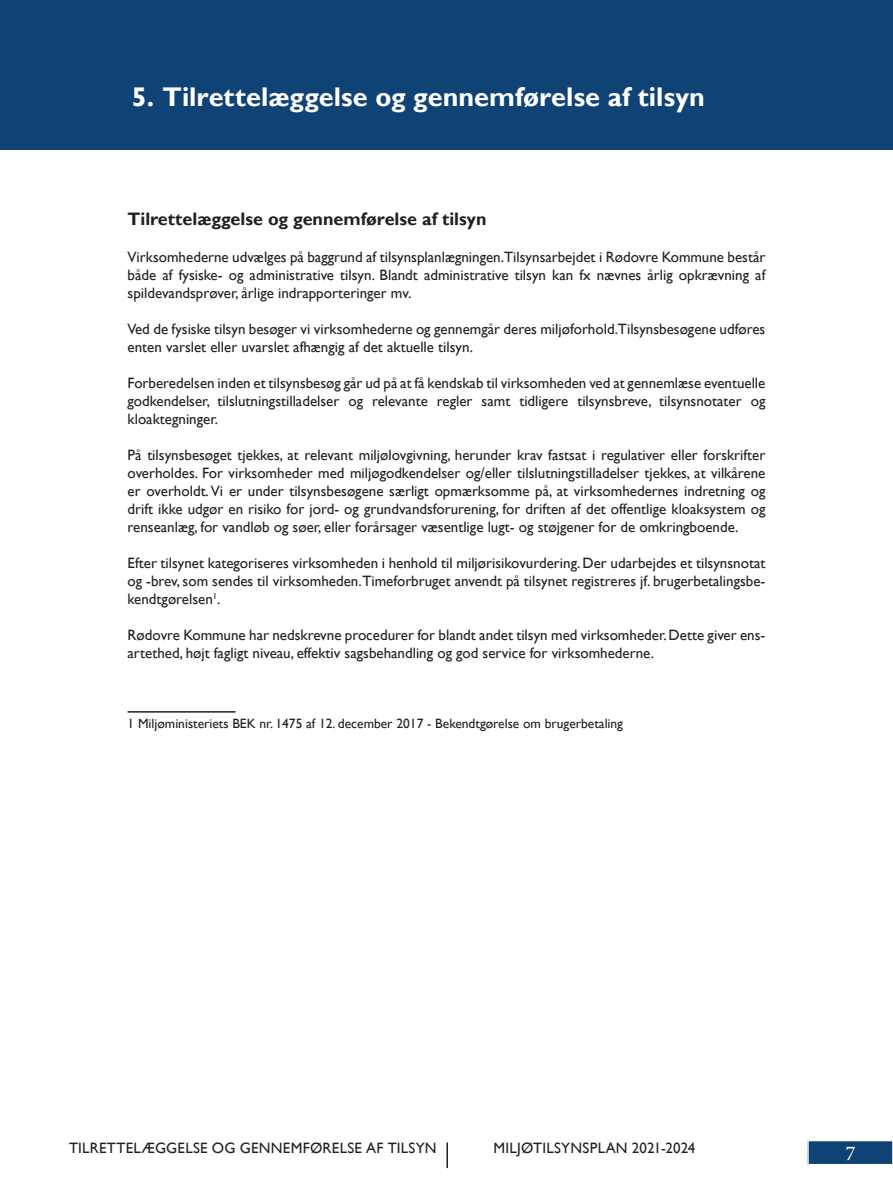
<style>
.page{position:relative;width:893px;height:1183px;background:#fff}
.page>*{position:absolute;margin:0;border:0;box-sizing:border-box;transform-origin:0 0}
.t1{font:700 27px "Gill Sans";color:#fff}
.t2{font:21px "Minion Pro";color:#fff}
.t3{font:700 18px "Gill Sans";color:#231f20}
.t4{font:15px/18px "Gill Sans";color:#231f20;text-align:justify}
.t5{font:15px "Gill Sans";letter-spacing:.02em;color:#231f20}
.t6{font:13.5px "Gill Sans";color:#231f20}
</style>
<div class="page">
<div style="left:0;top:0;width:893px;height:150px;background:#104375"></div>
<div style="left:808px;top:1140px;width:85px;height:24px;background:#104375"></div>
<div style="left:807px;top:1139px;width:86px;height:26px;border:2px solid #fff"></div>
<hr style="left:446px;top:1142px;width:2px;height:25px;background:#231f20">
<hr style="left:128px;top:711px;width:108px;height:1px;background:#231f20">
<p class="t1" style="left:132px;top:81px;width:575px">5. Tilrettelæggelse og gennemførelse af tilsyn</p>
<p class="t3" style="left:128px;top:209px;width:360px">Tilrettelæggelse og gennemførelse af tilsyn</p>
<p class="t4" style="left:128px;top:247px;width:639px">Virksomhederne udvælges på baggrund af tilsynsplanlægningen.Tilsynsarbejdet i Rødovre Kommune består både af fysiske- og administrative tilsyn. Blandt administrative tilsyn kan fx nævnes årlig opkrævning af spildevandsprøver, årlige indrapporteringer mv.</p>
<p class="t4" style="left:128px;top:319px;width:639px">Ved de fysiske tilsyn besøger vi virksomhederne og gennemgår deres miljøforhold.Tilsynsbesøgene udføres enten varslet eller uvarslet afhængig af det aktuelle tilsyn.</p>
<p class="t4" style="left:128px;top:373px;width:639px">Forberedelsen inden et tilsynsbesøg går ud på at få kendskab til virksomheden ved at gennemlæse eventuelle</p>
<p class="t4" style="left:128px;top:391px;width:639px">godkendelser, tilslutningstilladelser og relevante regler samt tidligere tilsynsbreve, tilsynsnotater og kloaktegninger.</p>
<p class="t4" style="left:128px;top:445px;width:639px">På tilsynsbesøget tjekkes, at relevant miljølovgivning, herunder krav fastsat i regulativer eller forskrifter overholdes. For virksomheder med miljøgodkendelser og/eller tilslutningstilladelser tjekkes, at vilkårene er overholdt. Vi er under tilsynsbesøgene særligt opmærksomme på, at virksomhedernes indretning og drift ikke udgør en risiko for jord- og grundvandsforurening, for driften af det offentlige kloaksystem og renseanlæg, for vandløb og søer, eller forårsager væsentlige lugt- og støjgener for de omkringboende.</p>
<p class="t4" style="left:128px;top:553px;width:639px">Efter tilsynet kategoriseres virksomheden i henhold til miljørisikovurdering. Der udarbejdes et tilsynsnotat og -brev, som sendes til virksomheden.Timeforbruget anvendt på tilsynet registreres jf. brugerbetalingsbe&shy;kendtgørelsen<sup>1</sup>.</p>
<p class="t4" style="left:128px;top:625px;width:639px">Rødovre Kommune har nedskrevne procedurer for blandt andet tilsyn med virksomheder. Dette giver ens&shy;artethed, højt fagligt niveau, effektiv sagsbehandling og god service for virksomhederne.</p>
<p class="t6" style="left:128px;top:715px;width:497px">1 Miljøministeriets BEK nr. 1475 af 12. december 2017 - Bekendtgørelse om brugerbetaling</p>
<p class="t5" style="left:69px;top:1138px;width:369px">TILRETTELÆGGELSE OG GENNEMFØRELSE AF TILSYN</p>
<p class="t4" style="left:493px;top:1138px;width:203px">MILJØTILSYNSPLAN 2021-2024</p>
<h2 class="t2" style="left:845px;top:1139px;width:12px">7</h2>
</div>
